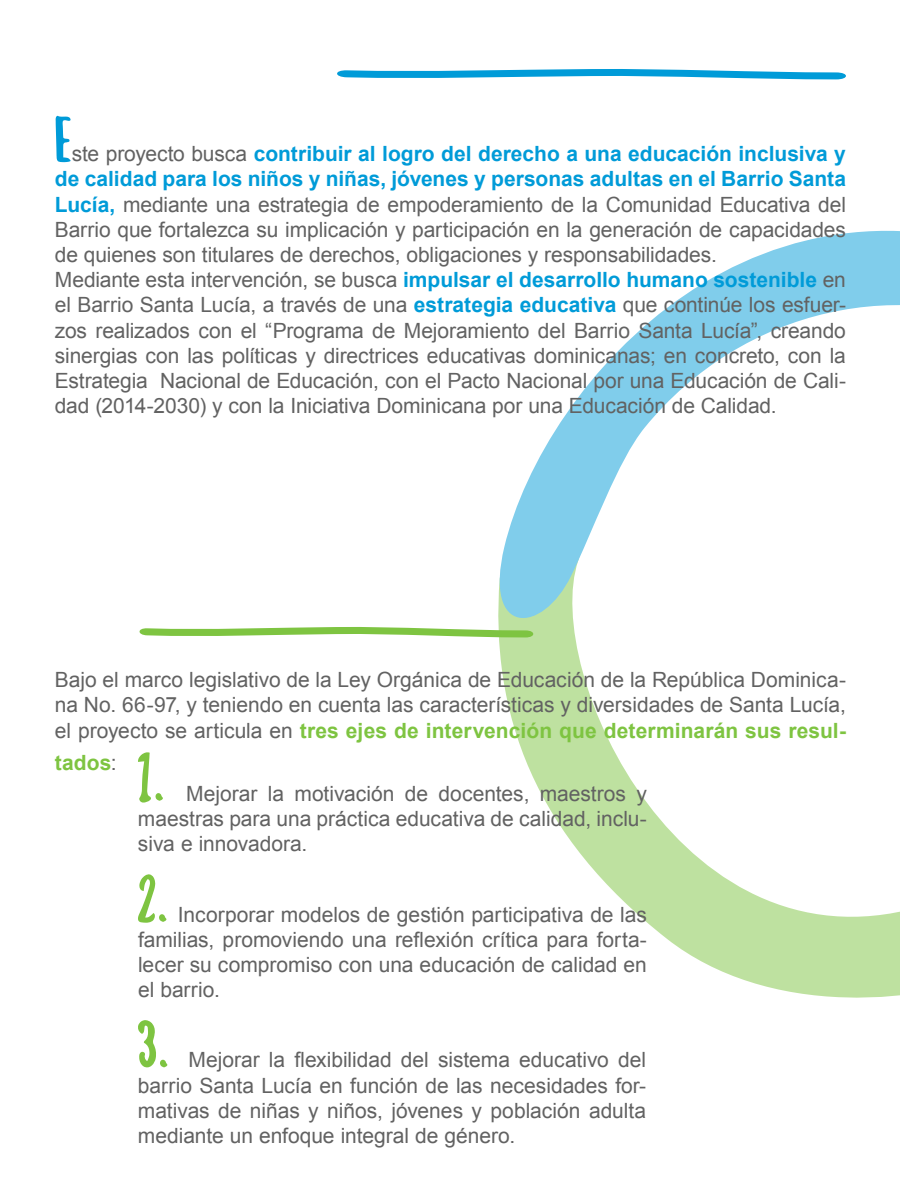
<style>
.page{position:relative;width:900px;height:1200px;background:#fff}
.page>*{position:absolute;margin:0;border:0;box-sizing:border-box;transform-origin:0 0}
.t1{font:72px "Yeah Papa";color:#7ec441}
.t2{font:72px "Yeah Papa";color:#009bd8}
.t3{font:21px/25.2px "Arial";letter-spacing:-.005em;color:#626262;text-align:justify}
.t4{font:700 21px "Arial";letter-spacing:.005em;color:#7ec441}
.s1{font-weight:700;color:#009bd8}
.s2{font-weight:700;color:#7ec441}
.s3{font-weight:400;color:#626262}
</style>
<div class="page">
<svg style="left:490px;top:637px;width:410px;height:361px"></svg>
<svg style="left:498px;top:230px;width:402px;height:407px"></svg>
<svg style="left:139px;top:626px;width:397px;height:11px"></svg>
<svg style="left:337px;top:69px;width:509px;height:10px"></svg>
<h1 class="t2" style="left:55px;top:94px;width:19px">E</h1>
<p class="t3" style="left:55px;top:141px;width:793px;text-align:left;text-indent:17px">ste proyecto busca <span class="s1">contribuir al logro del derecho a una educación inclusiva y de calidad para los niños y niñas, jóvenes y personas adultas en el Barrio Santa Lucía,</span> mediante una estrategia de empoderamiento de la Comunidad Educativa del Barrio que fortalezca su implicación y participación en la generación de capacidades de quienes son titulares de derechos, obligaciones y responsabilidades.<br>Mediante esta intervención, se busca <span class="s1">impulsar el desarrollo humano sostenible</span> en el Barrio Santa Lucía, a través de una <span class="s1">estrategia educativa</span> que continúe los esfuer&shy;zos realizados con el “Programa de Mejoramiento del Barrio Santa Lucía”, creando sinergias con las políticas y directrices educativas dominicanas; en concreto, con la Estrategia Nacional de Educación, con el Pacto Nacional por una Educación de Cali&shy;dad (2014-2030) y con la Iniciativa Dominicana por una Educación de Calidad.</p>
<p class="t3" style="left:55px;top:668px;width:793px">Bajo el marco legislativo de la Ley Orgánica de Educación de la República Dominica&shy;na No. 66-97, y teniendo en cuenta las características y diversidades de Santa Lucía, el proyecto se articula en <span class="s2">tres ejes de intervención que determinarán sus resul-</span></p>
<p class="t4" style="left:55px;top:749px;width:63px">tados<span class="s3">:</span></p>
<h1 class="t1" style="left:138px;top:734px;width:29px">1.</h1>
<p class="t3" style="left:138px;top:781px;width:510px;text-indent:48px">Mejorar la motivación de docentes, maestros y maestras para una práctica educativa de calidad, inclu&shy;siva e innovadora.</p>
<h1 class="t1" style="left:138px;top:855px;width:33px">2.</h1>
<p class="t3" style="left:138px;top:902px;width:511px;text-indent:40px">Incorporar modelos de gestión participativa de las familias, promoviendo una reflexión crítica para forta&shy;lecer su compromiso con una educación de calidad en el barrio.</p>
<h1 class="t1" style="left:138px;top:1000px;width:34px">3.</h1>
<p class="t3" style="left:138px;top:1048px;width:510px;text-indent:50px">Mejorar la flexibilidad del sistema educativo del barrio Santa Lucía en función de las necesidades for&shy;mativas de niñas y niños, jóvenes y población adulta mediante un enfoque integral de género.</p>
</div>
